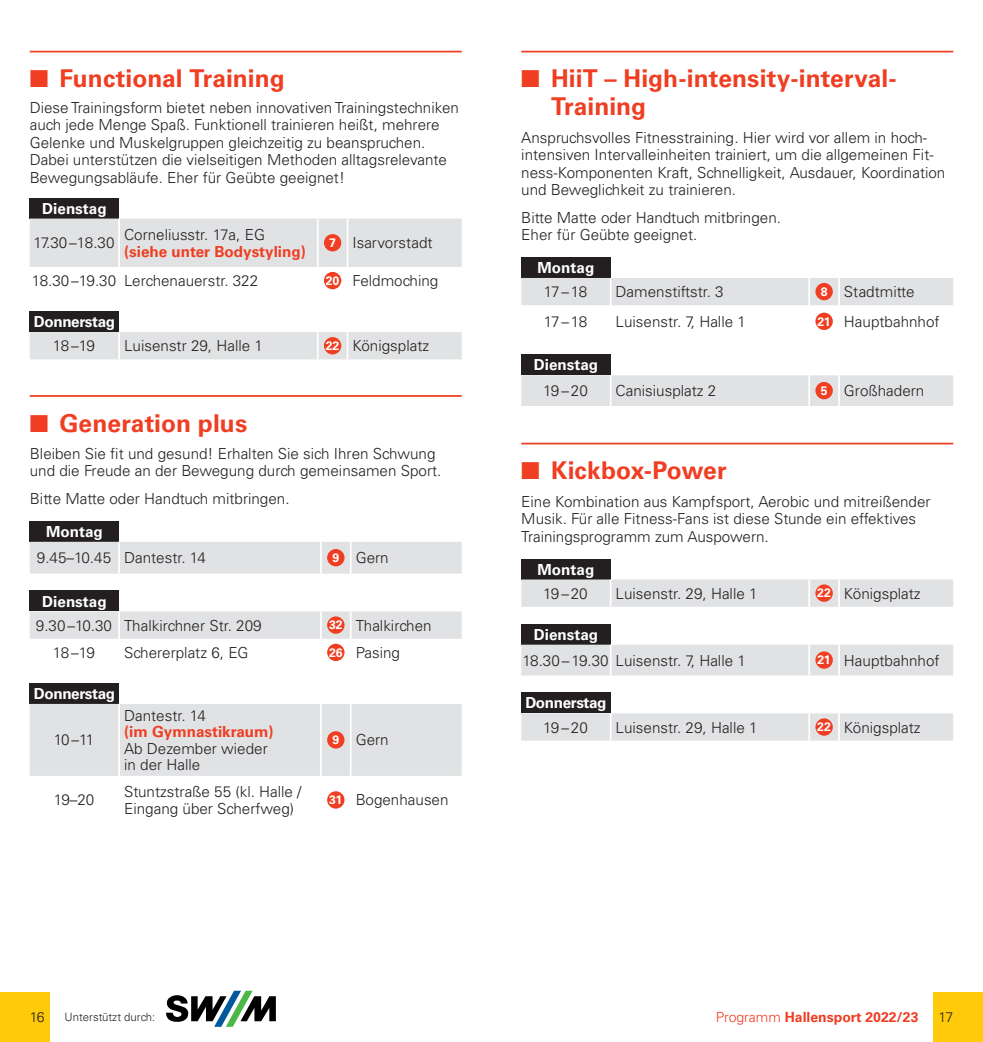
<style>
.page{position:relative;width:983px;height:1042px;background:#fff}
.page>*{position:absolute;margin:0;border:0;box-sizing:border-box;transform-origin:0 0}
.t1{font:700 24.5px/28px "Univers LT Std";letter-spacing:.005em;color:#ef3e22}
.t2{font:300 15.22px/17.5px "Univers LT Std";color:#231f20}
.t3{font:700 15.22px "Univers LT Std";color:#fff}
.t4{font:700 15.22px "Univers LT Std";color:#ef3e22}
.t5{font:700 15.22px "Univers LT Std";letter-spacing:-.025em;color:#fff}
.t6{font:700 14px "Univers LT Std";color:#ef3e22}
.t7{font:300 14px "Univers LT Std";color:#231f20}
.t8{font:300 11.38px "Univers LT Std";color:#231f20}
.s1{font-weight:700;font-size:12.25px;color:#fff}
.s2{font-weight:300}
</style>
<div class="page">
<div style="left:0;top:992px;width:50px;height:50px;background:#feca0a"></div>
<div style="left:933px;top:992px;width:49px;height:50px;background:#feca0a"></div>
<svg style="left:166px;top:990px;width:110px;height:37px"></svg>
<hr style="left:30px;top:51px;width:431px;height:1px;background:#ef3e22">
<div style="left:30px;top:198px;width:89px;height:21px;background:#231f20"></div>
<svg style="left:30px;top:219px;width:431px;height:71px"></svg>
<hr style="left:346px;top:267px;width:2px;height:27px;background:#fff">
<div style="left:324px;top:234px;width:17px;height:17px;background:#ef3e22;border-radius:50%"></div>
<div style="left:324px;top:272px;width:17px;height:17px;background:#ef3e22;border-radius:50%"></div>
<div style="left:30px;top:311px;width:89px;height:21px;background:#231f20"></div>
<div style="left:30px;top:332px;width:431px;height:27px;background:#e1e2e4"></div>
<hr style="left:346px;top:332px;width:2px;height:27px;background:#fff">
<div style="left:324px;top:337px;width:17px;height:17px;background:#ef3e22;border-radius:50%"></div>
<hr style="left:30px;top:395px;width:431px;height:2px;background:#ef3e22">
<div style="left:30px;top:521px;width:89px;height:21px;background:#231f20"></div>
<div style="left:30px;top:542px;width:431px;height:31px;background:#e1e2e4"></div>
<hr style="left:118px;top:542px;width:2px;height:31px;background:#fff">
<hr style="left:320px;top:542px;width:2px;height:31px;background:#fff">
<hr style="left:350px;top:542px;width:1px;height:31px;background:#fff">
<div style="left:327px;top:549px;width:17px;height:17px;background:#ef3e22;border-radius:50%"></div>
<div style="left:30px;top:590px;width:89px;height:21px;background:#231f20"></div>
<svg style="left:30px;top:611px;width:431px;height:51px"></svg>
<div style="left:327px;top:616px;width:17px;height:18px;background:#ef3e22;border-radius:50%"></div>
<div style="left:327px;top:644px;width:17px;height:17px;background:#ef3e22;border-radius:50%"></div>
<div style="left:30px;top:683px;width:89px;height:21px;background:#231f20"></div>
<div style="left:30px;top:704px;width:431px;height:72px;background:#e1e2e4"></div>
<hr style="left:118px;top:704px;width:2px;height:72px;background:#fff">
<hr style="left:320px;top:704px;width:2px;height:72px;background:#fff">
<hr style="left:350px;top:704px;width:1px;height:72px;background:#fff">
<div style="left:327px;top:731px;width:17px;height:17px;background:#ef3e22;border-radius:50%"></div>
<div style="left:327px;top:791px;width:17px;height:17px;background:#ef3e22;border-radius:50%"></div>
<hr style="left:521px;top:51px;width:431px;height:1px;background:#ef3e22">
<div style="left:521px;top:257px;width:89px;height:21px;background:#231f20"></div>
<div style="left:521px;top:278px;width:431px;height:27px;background:#e1e2e4"></div>
<hr style="left:837px;top:278px;width:2px;height:27px;background:#fff">
<div style="left:815px;top:283px;width:17px;height:17px;background:#ef3e22;border-radius:50%"></div>
<div style="left:815px;top:313px;width:17px;height:17px;background:#ef3e22;border-radius:50%"></div>
<div style="left:521px;top:354px;width:89px;height:21px;background:#231f20"></div>
<div style="left:521px;top:375px;width:431px;height:31px;background:#e1e2e4"></div>
<hr style="left:609px;top:375px;width:2px;height:31px;background:#fff">
<hr style="left:808px;top:375px;width:1px;height:31px;background:#fff">
<hr style="left:837px;top:375px;width:2px;height:31px;background:#fff">
<div style="left:815px;top:382px;width:17px;height:17px;background:#ef3e22;border-radius:50%"></div>
<hr style="left:521px;top:443px;width:431px;height:1px;background:#ef3e22">
<div style="left:521px;top:558px;width:89px;height:21px;background:#231f20"></div>
<div style="left:521px;top:579px;width:431px;height:28px;background:#e1e2e4"></div>
<hr style="left:837px;top:579px;width:2px;height:28px;background:#fff">
<div style="left:815px;top:584px;width:17px;height:18px;background:#ef3e22;border-radius:50%"></div>
<div style="left:521px;top:624px;width:89px;height:21px;background:#231f20"></div>
<div style="left:521px;top:645px;width:431px;height:30px;background:#e1e2e4"></div>
<hr style="left:609px;top:645px;width:2px;height:30px;background:#fff">
<hr style="left:808px;top:645px;width:1px;height:30px;background:#fff">
<hr style="left:837px;top:645px;width:2px;height:30px;background:#fff">
<div style="left:815px;top:651px;width:17px;height:18px;background:#ef3e22;border-radius:50%"></div>
<div style="left:521px;top:692px;width:89px;height:21px;background:#231f20"></div>
<svg style="left:521px;top:713px;width:431px;height:28px;background:#e2e2e4"></svg>
<hr style="left:837px;top:713px;width:2px;height:28px;background:#fff">
<div style="left:815px;top:718px;width:17px;height:18px;background:#ef3e22;border-radius:50%"></div>
<h1 class="t1" style="left:30px;top:65px;width:256px">■ Functional Training</h1>
<p class="t2" style="left:30px;top:98px;width:430px">Diese Trainingsform bietet neben innovativen Trainingstechniken auch jede Menge Spaß. Funktionell trainieren heißt, mehrere Gelenke und Muskelgruppen gleichzeitig zu beanspruchen.<br>Dabei unterstützen die vielseitigen Methoden alltagsrelevante Bewegungsabläufe. Eher für Geübte geeignet!</p>
<p class="t3" style="left:42px;top:199px;width:66px">Dienstag</p>
<p class="t2" style="left:34px;top:234px;width:82px">17.30–18.30</p>
<p class="t2" style="left:124px;top:225px;width:142px">Corneliusstr. 17a, EG</p>
<p class="t4" style="left:124px;top:243px;width:183px">(siehe unter Bodystyling)</p>
<p class="t2" style="left:329px;top:234px;width:105px"><span class="s1">7</span> Isarvorstadt</p>
<p class="t2" style="left:32px;top:272px;width:228px">18.30–19.30 Lerchenauerstr. 322</p>
<p class="t2" style="left:326px;top:272px;width:114px"><span class="s1">20</span> Feldmoching</p>
<p class="t5" style="left:34px;top:313px;width:83px">Donnerstag</p>
<p class="t2" style="left:53px;top:337px;width:44px">18–19</p>
<p class="t2" style="left:124px;top:337px;width:140px">Luisenstr 29, Halle 1</p>
<p class="t2" style="left:326px;top:337px;width:105px"><span class="s1">22</span> Königsplatz</p>
<h1 class="t1" style="left:30px;top:409px;width:219px">■ Generation plus</h1>
<p class="t2" style="left:30px;top:445px;width:413px">Bleiben Sie fit und gesund! Erhalten Sie sich Ihren Schwung und die Freude an der Bewegung durch gemeinsamen Sport.</p>
<p class="t2" style="left:30px;top:490px;width:261px">Bitte Matte oder Handtuch mitbringen.</p>
<p class="t3" style="left:46px;top:522px;width:58px">Montag</p>
<p class="t2" style="left:37px;top:549px;width:170px">9.45–10.45 Dantestr. 14</p>
<p class="t2" style="left:332px;top:549px;width:58px"><span class="s1">9</span> Gern</p>
<p class="t3" style="left:42px;top:592px;width:66px">Dienstag</p>
<p class="t2" style="left:36px;top:616px;width:227px">9.30–10.30 Thalkirchner Str. 209</p>
<p class="t2" style="left:329px;top:616px;width:104px"><span class="s1">32</span> Thalkirchen</p>
<p class="t2" style="left:53px;top:644px;width:44px">18–19</p>
<p class="t2" style="left:124px;top:644px;width:126px">Schererplatz 6, EG</p>
<p class="t2" style="left:329px;top:644px;width:73px"><span class="s1">26</span> Pasing</p>
<p class="t5" style="left:34px;top:685px;width:83px">Donnerstag</p>
<p class="t2" style="left:54px;top:731px;width:42px">10–11</p>
<p class="t2" style="left:124px;top:707px;width:83px">Dantestr. 14</p>
<p class="t4" style="left:124px;top:723px;width:151px">(im Gymnastikraum)</p>
<p class="t2" style="left:124px;top:740px;width:145px;line-height:16.3px">Ab Dezember wieder in der Halle</p>
<p class="t2" style="left:332px;top:731px;width:58px"><span class="s1">9</span> Gern</p>
<p class="t2" style="left:54px;top:791px;width:42px">19–20</p>
<p class="t2" style="left:124px;top:784px;width:179px;line-height:16.3px">Stuntzstraße 55 (kl. Halle /<br>Eingang über Scherfweg)</p>
<p class="t2" style="left:329px;top:791px;width:121px"><span class="s1">31</span> Bogenhausen</p>
<h1 class="t1" style="left:551px;top:65px;width:347px;text-indent:-30px">■ HiiT – High-intensity-interval-<br>Training</h1>
<p class="t2" style="left:521px;top:128px;width:425px">Anspruchsvolles Fitnesstraining. Hier wird vor allem in hoch&shy;intensiven Intervalleinheiten trainiert, um die allgemeinen Fit&shy;ness-Komponenten Kraft, Schnelligkeit, Ausdauer, Koordination und Beweglichkeit zu trainieren.</p>
<p class="t2" style="left:521px;top:208px;width:261px">Bitte Matte oder Handtuch mitbringen.<br>Eher für Geübte geeignet.</p>
<p class="t3" style="left:537px;top:259px;width:58px">Montag</p>
<p class="t2" style="left:543px;top:283px;width:45px">17–18</p>
<p class="t2" style="left:615px;top:283px;width:110px">Damenstiftstr. 3</p>
<p class="t2" style="left:820px;top:283px;width:95px"><span class="s1">8</span> Stadtmitte</p>
<p class="t2" style="left:543px;top:313px;width:45px">17–18</p>
<p class="t2" style="left:615px;top:313px;width:132px">Luisenstr. 7, Halle 1</p>
<p class="t2" style="left:817px;top:313px;width:124px"><span class="s1">21</span> Hauptbahnhof</p>
<p class="t3" style="left:533px;top:356px;width:66px">Dienstag</p>
<p class="t2" style="left:543px;top:382px;width:46px">19–20</p>
<p class="t2" style="left:615px;top:382px;width:102px">Canisiusplatz 2</p>
<p class="t2" style="left:820px;top:382px;width:105px"><span class="s1">5</span> Großhadern</p>
<h1 class="t1" style="left:521px;top:457px;width:207px">■ Kickbox-Power</h1>
<p class="t2" style="left:521px;top:492px;width:411px">Eine Kombination aus Kampfsport, Aerobic und mitreißender<br>Musik. Für alle Fitness-Fans ist diese Stunde ein effektives<br>Trainingsprogramm zum Auspowern.</p>
<p class="t3" style="left:537px;top:560px;width:58px">Montag</p>
<p class="t2" style="left:543px;top:584px;width:46px">19–20</p>
<p class="t2" style="left:615px;top:584px;width:143px">Luisenstr. 29, Halle 1</p>
<p class="t2" style="left:817px;top:584px;width:105px"><span class="s1">22</span> Königsplatz</p>
<p class="t3" style="left:533px;top:625px;width:66px">Dienstag</p>
<p class="t2" style="left:522px;top:651px;width:225px">18.30–19.30 Luisenstr. 7, Halle 1</p>
<p class="t2" style="left:817px;top:651px;width:124px"><span class="s1">21</span> Hauptbahnhof</p>
<p class="t5" style="left:525px;top:694px;width:83px">Donnerstag</p>
<p class="t2" style="left:543px;top:718px;width:46px">19–20</p>
<p class="t2" style="left:615px;top:718px;width:143px">Luisenstr. 29, Halle 1</p>
<p class="t2" style="left:817px;top:718px;width:105px"><span class="s1">22</span> Königsplatz</p>
<p class="t7" style="left:30px;top:1009px;width:16px">16</p>
<p class="t8" style="left:64px;top:1010px;width:92px">Unterstützt durch:</p>
<p class="t6" style="left:715px;top:1009px;width:204px"><span class="s2">Programm</span> Hallensport 2022/23</p>
<p class="t7" style="left:938px;top:1009px;width:16px">17</p>
</div>
